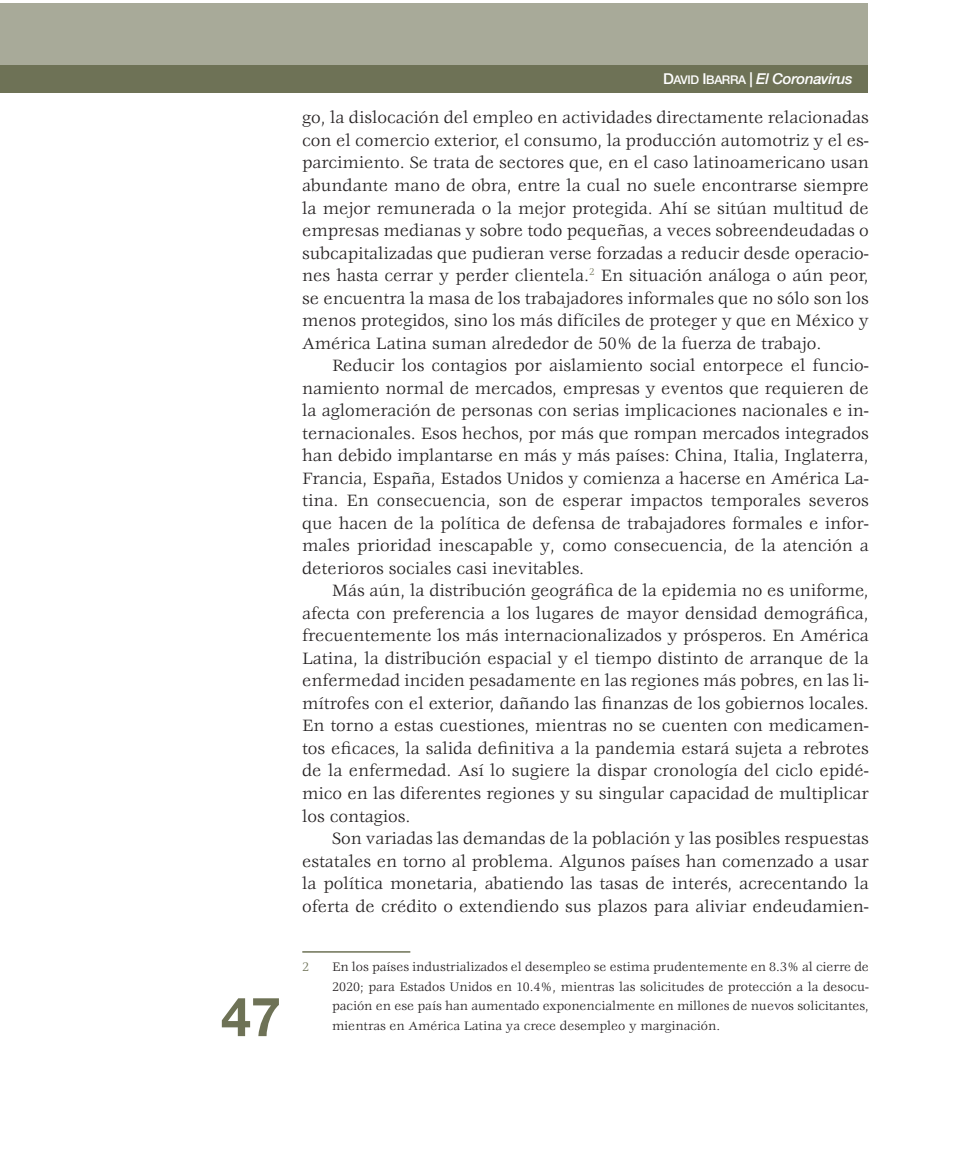
<style>
.page{position:relative;width:954px;height:1149px;background:#fff}
.page>*{position:absolute;margin:0;border:0;box-sizing:border-box;transform-origin:0 0}
.t1{font:700 54px "Helvetica Neue LT Std";color:#6e7256}
.t2{font:18px/22.5px "Veljovic";color:#231f20;text-align:justify}
.t3{font:italic 500 15px "Helvetica Neue LT Std";letter-spacing:-.025em;color:#fff}
.t4{font:13.5px/19.5px "Veljovic";color:#231f20;text-align:justify}
.t5{font:13.5px "Veljovic";color:#6e7256}
.s1{font-family:"Helvetica Neue LT Std Md SC800";font-weight:400;font-style:normal}
.s2{font-family:"Helvetica Neue LT Std Md SC800";font-weight:400;font-style:normal;font-size:12px}
</style>
<div class="page">
<div style="left:0;top:3px;width:867px;height:67px;background:#a8aa99"></div>
<div style="left:0;top:66px;width:867px;height:27px;background:#6e7256"></div>
<hr style="left:302px;top:950px;width:108px;height:2px;background:#6e7256">
<h1 class="t1" style="left:221px;top:983px;width:62px">47</h1>
<p class="t3" style="left:663px;top:70px;width:191px"><span class="s1">D</span><span class="s2">AVID</span> <span class="s1">I</span> <span class="s2">BARRA</span> | El Coronavirus</p>
<p class="t2" style="left:302px;top:107px;width:568px">go, la dislocación del empleo en actividades directamente relacionadas con el comercio exterior, el consumo, la producción automotriz y el es&shy;parcimiento. Se trata de sectores que, en el caso latinoamericano usan abundante mano de obra, entre la cual no suele encontrarse siempre la mejor remunerada o la mejor protegida. Ahí se sitúan multitud de empresas medianas y sobre todo pequeñas, a veces sobreendeudadas o subcapitalizadas que pudieran verse forzadas a reducir desde operacio&shy;nes hasta cerrar y perder clientela.<sup>2</sup> En situación análoga o aún peor, se encuentra la masa de los trabajadores informales que no sólo son los menos protegidos, sino los más difíciles de proteger y que en México y América Latina suman alrededor de 50% de la fuerza de trabajo.</p>
<p class="t2" style="left:302px;top:355px;width:568px;text-indent:30px">Reducir los contagios por aislamiento social entorpece el funcio&shy;namiento normal de mercados, empresas y eventos que requieren de la aglomeración de personas con serias implicaciones nacionales e in&shy;ternacionales. Esos hechos, por más que rompan mercados integrados han debido implantarse en más y más países: China, Italia, Inglaterra, Francia, España, Estados Unidos y comienza a hacerse en América La&shy;tina. En consecuencia, son de esperar impactos temporales severos que hacen de la política de defensa de trabajadores formales e infor&shy;males prioridad inescapable y, como consecuencia, de la atención a deterioros sociales casi inevitables.</p>
<p class="t2" style="left:302px;top:580px;width:568px;text-indent:30px">Más aún, la distribución geográfica de la epidemia no es uniforme, afecta con preferencia a los lugares de mayor densidad demográfica, frecuentemente los más internacionalizados y prósperos. En América Latina, la distribución espacial y el tiempo distinto de arranque de la enfermedad inciden pesadamente en las regiones más pobres, en las li&shy;mítrofes con el exterior, dañando las finanzas de los gobiernos locales.<br>En torno a estas cuestiones, mientras no se cuenten con medicamen&shy;tos eficaces, la salida definitiva a la pandemia estará sujeta a rebrotes de la enfermedad. Así lo sugiere la dispar cronología del ciclo epidé&shy;mico en las diferentes regiones y su singular capacidad de multiplicar los contagios.</p>
<p class="t2" style="left:302px;top:827px;width:568px;text-indent:30px">Son variadas las demandas de la población y las posibles respuestas estatales en torno al problema. Algunos países han comenzado a usar la política monetaria, abatiendo las tasas de interés, acrecentando la oferta de crédito o extendiendo sus plazos para aliviar endeudamien-</p>
<p class="t5" style="left:302px;top:959px;width:9px">2</p>
<p class="t4" style="left:332px;top:957px;width:538px">En los países industrializados el desempleo se estima prudentemente en 8.3% al cierre de 2020; para Estados Unidos en 10.4%, mientras las solicitudes de protección a la desocu&shy;pación en ese país han aumentado exponencialmente en millones de nuevos solicitantes, mientras en América Latina ya crece desempleo y marginación.</p>
</div>
